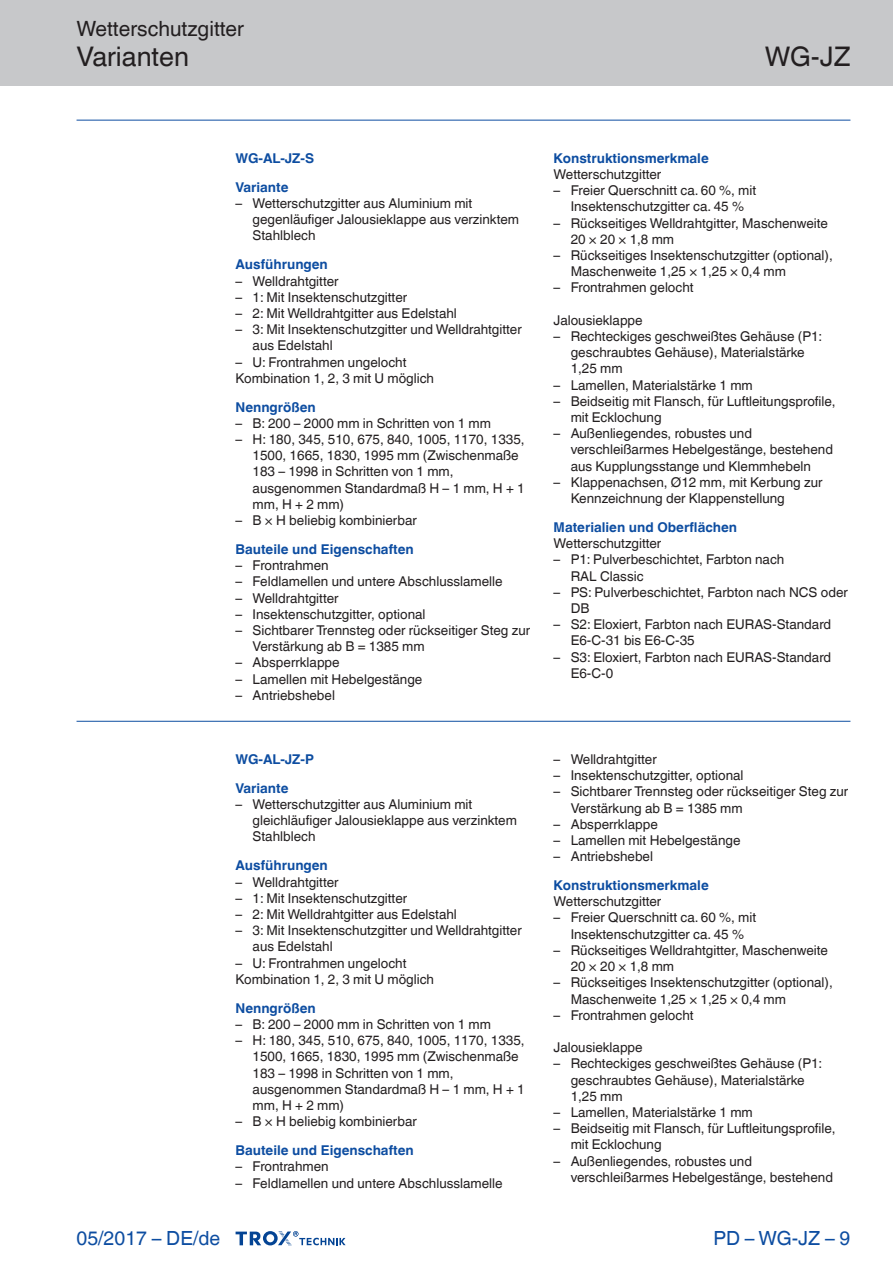
<style>
.page{position:relative;width:893px;height:1263px;background:#fff}
.page>*{position:absolute;margin:0;border:0;box-sizing:border-box;transform-origin:0 0}
.Navigation_2{font:27px "TROX Helvetica";color:#231f20}
.Navigation_3{font:27px "TROX Helvetica";color:#231f20}
.Navigation_1{font:21px "TROX Helvetica";color:#231f20}
.country{font:19.5px "TROX Helvetica";color:#0d4da1}
.pagina_li-re{font:19.5px "TROX Helvetica";color:#0d4da1}
.descr_txt_section_li{font:13.5px/16.2px "TROX Helvetica";color:#231f20}
.descr_txt_section_ti{font:700 13.5px "TROX Helvetica";color:#0d4da1}
.descr_txt_section_pa{font:13.5px "TROX Helvetica";color:#231f20}
</style>
<div class="page">
<div style="left:0;top:0;width:893px;height:85px;background:#c7c8ca"></div>
<svg style="left:236px;top:1231px;width:110px;height:15px"></svg>
<hr style="left:77px;top:120px;width:773px;height:1px;background:#0d4da1">
<hr style="left:77px;top:721px;width:773px;height:1px;background:#0d4da1">
<p class="Navigation_1" style="left:77px;top:17px;width:169px">Wetterschutzgitter</p>
<p class="Navigation_2" style="left:77px;top:41px;width:114px">Varianten</p>
<p class="Navigation_3" style="left:765px;top:41px;width:87px">WG-JZ</p>
<p class="descr_txt_section_ti" style="left:236px;top:150px;width:80px">WG-AL-JZ-S</p>
<p class="descr_txt_section_ti" style="left:236px;top:179px;width:54px">Variante</p>
<p class="descr_txt_section_li" style="left:253px;top:195px;width:268px;text-indent:-17px">– Wetterschutzgitter aus Aluminium mit gegenläufiger Jalousieklappe aus verzinktem<br>Stahlblech</p>
<p class="descr_txt_section_ti" style="left:236px;top:257px;width:94px">Ausführungen</p>
<p class="descr_txt_section_li" style="left:236px;top:273px;width:105px">– Welldrahtgitter</p>
<p class="descr_txt_section_li" style="left:236px;top:289px;width:173px">– 1: Mit Insektenschutzgitter</p>
<p class="descr_txt_section_li" style="left:236px;top:305px;width:223px">– 2: Mit Welldrahtgitter aus Edelstahl</p>
<p class="descr_txt_section_li" style="left:253px;top:321px;width:271px;text-indent:-17px">– 3: Mit Insektenschutzgitter und Welldrahtgitter aus Edelstahl</p>
<p class="descr_txt_section_li" style="left:236px;top:354px;width:172px">– U: Frontrahmen ungelocht</p>
<p class="descr_txt_section_pa" style="left:236px;top:370px;width:200px">Kombination 1, 2, 3 mit U möglich</p>
<p class="descr_txt_section_ti" style="left:236px;top:399px;width:82px">Nenngrößen</p>
<p class="descr_txt_section_li" style="left:236px;top:415px;width:257px">– B: 200 – 2000 mm in Schritten von 1 mm</p>
<p class="descr_txt_section_li" style="left:253px;top:431px;width:274px;text-indent:-17px">– H: 180, 345, 510, 675, 840, 1005, 1170, 1335,<br>1500, 1665, 1830, 1995 mm (Zwischenmaße<br>183 – 1998 in Schritten von 1 mm, ausgenommen Standardmaß H – 1 mm, H + 1 mm, H + 2 mm)</p>
<p class="descr_txt_section_li" style="left:236px;top:512px;width:183px">– B × H beliebig kombinierbar</p>
<p class="descr_txt_section_ti" style="left:236px;top:541px;width:180px">Bauteile und Eigenschaften</p>
<p class="descr_txt_section_li" style="left:236px;top:557px;width:95px">– Frontrahmen</p>
<p class="descr_txt_section_li" style="left:236px;top:574px;width:269px">– Feldlamellen und untere Abschlusslamelle</p>
<p class="descr_txt_section_li" style="left:236px;top:590px;width:105px">– Welldrahtgitter</p>
<p class="descr_txt_section_li" style="left:236px;top:606px;width:191px">– Insektenschutzgitter, optional</p>
<p class="descr_txt_section_li" style="left:253px;top:622px;width:279px;text-indent:-17px">– Sichtbarer Trennsteg oder rückseitiger Steg zur<br>Verstärkung ab B = 1385 mm</p>
<p class="descr_txt_section_li" style="left:236px;top:655px;width:106px">– Absperrklappe</p>
<p class="descr_txt_section_li" style="left:236px;top:671px;width:188px">– Lamellen mit Hebelgestänge</p>
<p class="descr_txt_section_li" style="left:236px;top:687px;width:101px">– Antriebshebel</p>
<p class="descr_txt_section_ti" style="left:236px;top:751px;width:80px">WG-AL-JZ-P</p>
<p class="descr_txt_section_ti" style="left:236px;top:780px;width:54px">Variante</p>
<p class="descr_txt_section_li" style="left:253px;top:796px;width:266px;text-indent:-17px">– Wetterschutzgitter aus Aluminium mit gleichläufiger Jalousieklappe aus verzinktem<br>Stahlblech</p>
<p class="descr_txt_section_ti" style="left:236px;top:858px;width:94px">Ausführungen</p>
<p class="descr_txt_section_li" style="left:236px;top:874px;width:105px">– Welldrahtgitter</p>
<p class="descr_txt_section_li" style="left:236px;top:890px;width:173px">– 1: Mit Insektenschutzgitter</p>
<p class="descr_txt_section_li" style="left:236px;top:906px;width:223px">– 2: Mit Welldrahtgitter aus Edelstahl</p>
<p class="descr_txt_section_li" style="left:253px;top:922px;width:271px;text-indent:-17px">– 3: Mit Insektenschutzgitter und Welldrahtgitter aus Edelstahl</p>
<p class="descr_txt_section_li" style="left:236px;top:955px;width:172px">– U: Frontrahmen ungelocht</p>
<p class="descr_txt_section_pa" style="left:236px;top:971px;width:200px">Kombination 1, 2, 3 mit U möglich</p>
<p class="descr_txt_section_ti" style="left:236px;top:1000px;width:82px">Nenngrößen</p>
<p class="descr_txt_section_li" style="left:236px;top:1016px;width:257px">– B: 200 – 2000 mm in Schritten von 1 mm</p>
<p class="descr_txt_section_li" style="left:253px;top:1032px;width:274px;text-indent:-17px">– H: 180, 345, 510, 675, 840, 1005, 1170, 1335,<br>1500, 1665, 1830, 1995 mm (Zwischenmaße<br>183 – 1998 in Schritten von 1 mm, ausgenommen Standardmaß H – 1 mm, H + 1 mm, H + 2 mm)</p>
<p class="descr_txt_section_li" style="left:236px;top:1113px;width:183px">– B × H beliebig kombinierbar</p>
<p class="descr_txt_section_ti" style="left:236px;top:1142px;width:180px">Bauteile und Eigenschaften</p>
<p class="descr_txt_section_li" style="left:236px;top:1158px;width:95px">– Frontrahmen</p>
<p class="descr_txt_section_li" style="left:236px;top:1175px;width:269px">– Feldlamellen und untere Abschlusslamelle</p>
<p class="country" style="left:77px;top:1227px;width:145px">05/2017 – DE/de</p>
<p class="descr_txt_section_ti" style="left:554px;top:150px;width:157px">Konstruktionsmerkmale</p>
<p class="descr_txt_section_pa" style="left:554px;top:166px;width:109px">Wetterschutzgitter</p>
<p class="descr_txt_section_li" style="left:554px;top:182px;width:204px;text-align:center">– Freier Querschnitt ca. 60 %, mit<br>Insektenschutzgitter ca. 45 %</p>
<p class="descr_txt_section_li" style="left:571px;top:215px;width:259px;text-indent:-17px">– Rückseitiges Welldrahtgitter, Maschenweite<br>20 × 20 × 1,8 mm</p>
<p class="descr_txt_section_li" style="left:571px;top:247px;width:264px;text-indent:-17px">– Rückseitiges Insektenschutzgitter (optional),<br>Maschenweite 1,25 × 1,25 × 0,4 mm</p>
<p class="descr_txt_section_li" style="left:554px;top:280px;width:141px">– Frontrahmen gelocht</p>
<p class="descr_txt_section_pa" style="left:554px;top:312px;width:91px">Jalousieklappe</p>
<p class="descr_txt_section_li" style="left:571px;top:328px;width:253px;text-indent:-17px">– Rechteckiges geschweißtes Gehäuse (P1: geschraubtes Gehäuse), Materialstärke<br>1,25 mm</p>
<p class="descr_txt_section_li" style="left:554px;top:377px;width:201px">– Lamellen, Materialstärke 1 mm</p>
<p class="descr_txt_section_li" style="left:571px;top:393px;width:266px;text-indent:-17px">– Beidseitig mit Flansch, für Luftleitungsprofile, mit Ecklochung</p>
<p class="descr_txt_section_li" style="left:571px;top:425px;width:264px;text-indent:-17px">– Außenliegendes, robustes und verschleißarmes Hebelgestänge, bestehend aus Kupplungsstange und Klemmhebeln</p>
<p class="descr_txt_section_li" style="left:571px;top:474px;width:253px;text-indent:-17px">– Klappenachsen, Ø12 mm, mit Kerbung zur<br>Kennzeichnung der Klappenstellung</p>
<p class="descr_txt_section_ti" style="left:554px;top:519px;width:185px">Materialien und Oberflächen</p>
<p class="descr_txt_section_pa" style="left:554px;top:536px;width:109px">Wetterschutzgitter</p>
<p class="descr_txt_section_li" style="left:571px;top:552px;width:215px;text-indent:-17px">– P1: Pulverbeschichtet, Farbton nach<br>RAL Classic</p>
<p class="descr_txt_section_li" style="left:571px;top:584px;width:279px;text-indent:-17px">– PS: Pulverbeschichtet, Farbton nach NCS oder<br>DB</p>
<p class="descr_txt_section_li" style="left:571px;top:616px;width:262px;text-indent:-17px">– S2: Eloxiert, Farbton nach EURAS-Standard<br>E6-C-31 bis E6-C-35</p>
<p class="descr_txt_section_li" style="left:571px;top:649px;width:262px;text-indent:-17px">– S3: Eloxiert, Farbton nach EURAS-Standard<br>E6-C-0</p>
<p class="descr_txt_section_li" style="left:554px;top:751px;width:105px">– Welldrahtgitter</p>
<p class="descr_txt_section_li" style="left:554px;top:767px;width:191px">– Insektenschutzgitter, optional</p>
<p class="descr_txt_section_li" style="left:571px;top:783px;width:279px;text-indent:-17px">– Sichtbarer Trennsteg oder rückseitiger Steg zur<br>Verstärkung ab B = 1385 mm</p>
<p class="descr_txt_section_li" style="left:554px;top:816px;width:106px">– Absperrklappe</p>
<p class="descr_txt_section_li" style="left:554px;top:832px;width:188px">– Lamellen mit Hebelgestänge</p>
<p class="descr_txt_section_li" style="left:554px;top:848px;width:101px">– Antriebshebel</p>
<p class="descr_txt_section_ti" style="left:554px;top:877px;width:157px">Konstruktionsmerkmale</p>
<p class="descr_txt_section_pa" style="left:554px;top:894px;width:109px">Wetterschutzgitter</p>
<p class="descr_txt_section_li" style="left:554px;top:910px;width:204px;text-align:center">– Freier Querschnitt ca. 60 %, mit<br>Insektenschutzgitter ca. 45 %</p>
<p class="descr_txt_section_li" style="left:571px;top:942px;width:259px;text-indent:-17px">– Rückseitiges Welldrahtgitter, Maschenweite<br>20 × 20 × 1,8 mm</p>
<p class="descr_txt_section_li" style="left:571px;top:974px;width:264px;text-indent:-17px">– Rückseitiges Insektenschutzgitter (optional),<br>Maschenweite 1,25 × 1,25 × 0,4 mm</p>
<p class="descr_txt_section_li" style="left:554px;top:1007px;width:141px">– Frontrahmen gelocht</p>
<p class="descr_txt_section_pa" style="left:554px;top:1039px;width:91px">Jalousieklappe</p>
<p class="descr_txt_section_li" style="left:571px;top:1055px;width:253px;text-indent:-17px">– Rechteckiges geschweißtes Gehäuse (P1: geschraubtes Gehäuse), Materialstärke<br>1,25 mm</p>
<p class="descr_txt_section_li" style="left:554px;top:1104px;width:201px">– Lamellen, Materialstärke 1 mm</p>
<p class="descr_txt_section_li" style="left:571px;top:1120px;width:266px;text-indent:-17px">– Beidseitig mit Flansch, für Luftleitungsprofile, mit Ecklochung</p>
<p class="descr_txt_section_li" style="left:571px;top:1153px;width:264px;text-indent:-17px">– Außenliegendes, robustes und verschleißarmes Hebelgestänge, bestehend</p>
<p class="pagina_li-re" style="left:713px;top:1227px;width:139px">PD – WG-JZ – 9</p>
</div>
